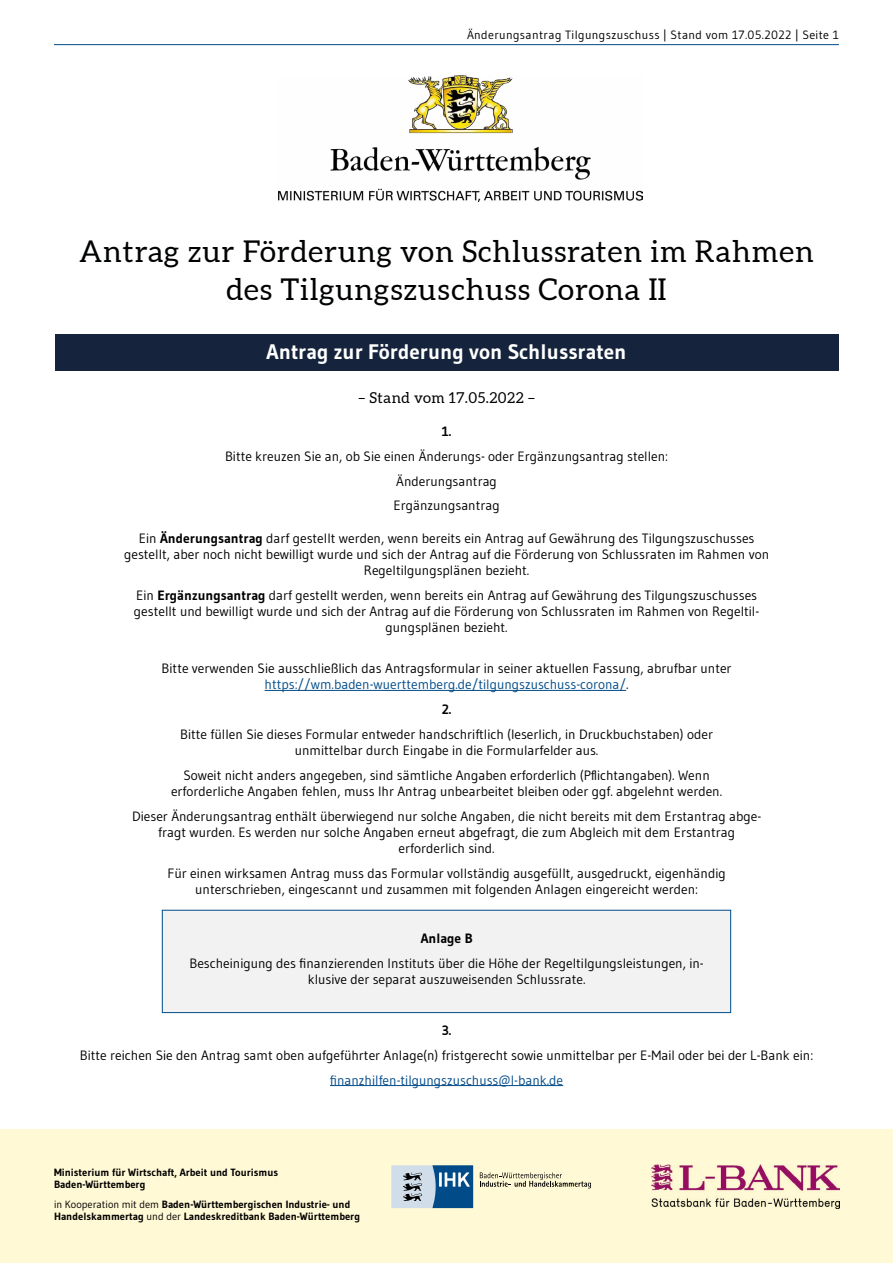
<style>
.page{position:relative;width:893px;height:1263px;background:#fff}
.page>*{position:absolute;margin:0;border:0;box-sizing:border-box;transform-origin:0 0}
.t1{font:30px/37.5px "Aleo";letter-spacing:.03em;color:#010202;text-align:center}
.t2{font:700 21px "Gudea";color:#fff}
.t3{font:15px "Aleo";letter-spacing:.03em;color:#000}
.t4{font:13.5px/16.2px "Gudea";color:#000;text-align:center}
.t5{font:13.5px "Gudea";color:#034b89}
.t6{font:700 13.5px "Gudea";color:#000}
.t7{font:12px "Gudea";letter-spacing:.03em;color:#000}
.t8{font:700 10.5px/12.6px "Gudea";color:#000}
.s1{font-weight:700}
.s2{color:#004b88}
.s3{font-weight:400}
</style>
<div class="page">
<div style="left:162px;top:910px;width:569px;height:103px;background:#f2f2f2;border:1px solid #004b88"></div>
<div style="left:0;top:1130px;width:893px;height:133px;background:#fff9d5"></div>
<hr style="left:54px;top:44px;width:785px;height:1px;background:#004b88">
<hr style="left:265px;top:690px;width:361px;height:1px;background:#004b88">
<hr style="left:330px;top:1085px;width:233px;height:1px;background:#034b89">
<div style="left:55px;top:334px;width:783px;height:37px;background:#15243c"></div>
<img style="left:279px;top:75px;width:363px;height:126px">
<img style="left:652px;top:1164px;width:187px;height:45px">
<svg style="left:480px;top:1172px;width:111px;height:16px"></svg>
<div style="left:432px;top:1165px;width:41px;height:43px;background:#004b88"></div>
<hr style="left:439px;top:1172px;width:3px;height:15px;background:#fff">
<svg style="left:445px;top:1172px;width:25px;height:15px"></svg>
<svg style="left:391px;top:1165px;width:46px;height:43px;background:#b1becb"></svg>
<p class="t7" style="left:467px;top:28px;width:373px">Änderungsantrag Tilgungszuschuss | Stand vom 17.05.2022 | Seite 1</p>
<h1 class="t1" style="left:79px;top:234px;width:736px">Antrag zur Förderung von Schlussraten im Rahmen des Tilgungszuschuss Corona II</h1>
<h2 class="t2" style="left:267px;top:338px;width:361px">Antrag zur Förderung von Schlussraten</h2>
<p class="t3" style="left:358px;top:389px;width:179px">– Stand vom 17.05.2022 –</p>
<p class="t6" style="left:442px;top:423px;width:11px">1.</p>
<p class="t4" style="left:225px;top:444px;width:445px;line-height:24.8px">Bitte kreuzen Sie an, ob Sie einen Änderungs- oder Ergänzungsantrag stellen:<br>Änderungsantrag<br>Ergänzungsantrag</p>
<p class="t4" style="left:124px;top:530px;width:646px">Ein <span class="s1">Änderungsantrag</span> darf gestellt werden, wenn bereits ein Antrag auf Gewährung des Tilgungszuschusses gestellt, aber noch nicht bewilligt wurde und sich der Antrag auf die Förderung von Schlussraten im Rahmen von<br>Regeltilgungsplänen bezieht.</p>
<p class="t4" style="left:134px;top:587px;width:627px">Ein <span class="s1">Ergänzungsantrag</span> darf gestellt werden, wenn bereits ein Antrag auf Gewährung des Tilgungszuschusses gestellt und bewilligt wurde und sich der Antrag auf die Förderung von Schlussraten im Rahmen von Regeltil&shy;gungsplänen bezieht.</p>
<p class="t4" style="left:162px;top:660px;width:571px">Bitte verwenden Sie ausschließlich das Antragsformular in seiner aktuellen Fassung, abrufbar unter <span class="s2">https://wm.baden-wuerttemberg.de/tilgungszuschuss-corona/</span>.</p>
<p class="t6" style="left:442px;top:701px;width:11px">2.</p>
<p class="t4" style="left:180px;top:726px;width:534px">Bitte füllen Sie dieses Formular entweder handschriftlich (leserlich, in Druckbuchstaben) oder unmittelbar durch Eingabe in die Formularfelder aus.</p>
<p class="t4" style="left:171px;top:767px;width:553px">Soweit nicht anders angegeben, sind sämtliche Angaben erforderlich (Pflichtangaben). Wenn erforderliche Angaben fehlen, muss Ihr Antrag unbearbeitet bleiben oder ggf. abgelehnt werden.</p>
<p class="t4" style="left:132px;top:807px;width:631px">Dieser Änderungsantrag enthält überwiegend nur solche Angaben, die nicht bereits mit dem Erstantrag abge&shy;fragt wurden. Es werden nur solche Angaben erneut abgefragt, die zum Abgleich mit dem Erstantrag erforderlich sind.</p>
<p class="t4" style="left:168px;top:865px;width:560px">Für einen wirksamen Antrag muss das Formular vollständig ausgefüllt, ausgedruckt, eigenhändig unterschrieben, eingescannt und zusammen mit folgenden Anlagen eingereicht werden:</p>
<p class="t6" style="left:421px;top:930px;width:53px">Anlage B</p>
<p class="t4" style="left:189px;top:955px;width:516px">Bescheinigung des finanzierenden Instituts über die Höhe der Regeltilgungsleistungen, in&shy;klusive der separat auszuweisenden Schlussrate.</p>
<p class="t6" style="left:442px;top:1022px;width:11px">3.</p>
<p class="t4" style="left:80px;top:1047px;width:735px">Bitte reichen Sie den Antrag samt oben aufgeführter Anlage(n) fristgerecht sowie unmittelbar per E-Mail oder bei der L-Bank ein:</p>
<p class="t5" style="left:330px;top:1071px;width:235px">finanzhilfen-tilgungszuschuss@l-bank.de</p>
<p class="t8" style="left:54px;top:1165px;width:226px">Ministerium für Wirtschaft, Arbeit und Tourismus<br>Baden-Württemberg</p>
<p class="t8" style="left:54px;top:1197px;width:307px"><span class="s3">in Kooperation mit dem</span> Baden-Württembergischen Industrie- und<br>Handelskammertag <span class="s3">und der</span> Landeskreditbank Baden-Württemberg</p>
</div>
